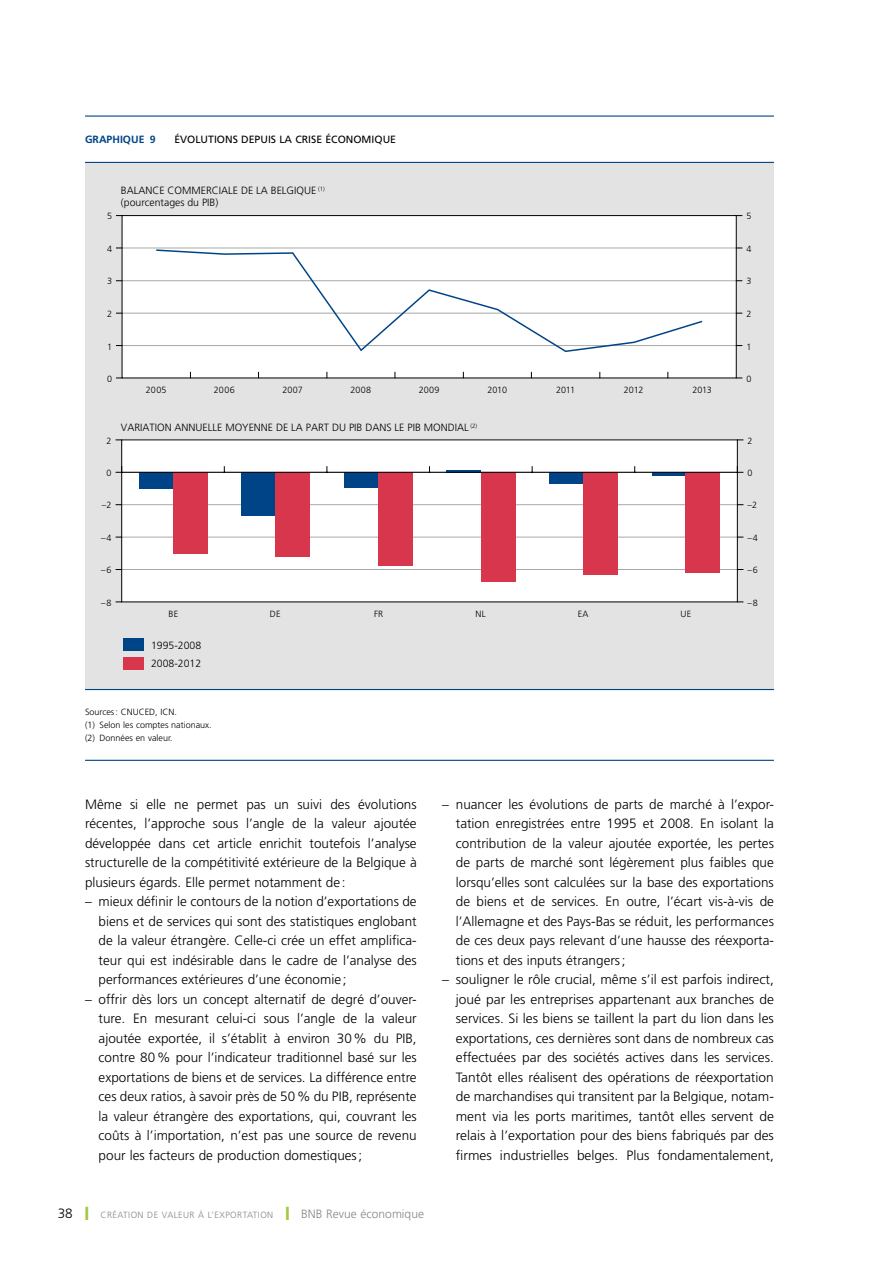
<style>
.page{position:relative;width:893px;height:1263px;background:#fff}
.page>*{position:absolute;margin:0;border:0;box-sizing:border-box;transform-origin:0 0}
.t1{font:300 13.5px/19.5px "Frutiger LT";color:#000;text-align:justify}
.t2{font:300 10.5px/18.8px "Frutiger LT";color:#000}
.t3{font:10.5px "Frutiger LT";color:#000}
.t4{font:700 10.5px "Frutiger LT";color:#048}
.t5{font:300 9px/12.8px "Frutiger LT";color:#000}
.t6{font:300 9px "Frutiger LT";letter-spacing:.05em;color:#878787}
.s1{font-size:13.5px;color:#000}
.s2{color:#a2c740}
.s3{font-size:12px}
</style>
<div class="page">
<div style="left:85px;top:162px;width:689px;height:527px;background:#e3e3e3"></div>
<hr style="left:85px;top:116px;width:689px;height:1px;background:#048">
<hr style="left:85px;top:162px;width:689px;height:1px;background:#048">
<hr style="left:85px;top:689px;width:689px;height:1px;background:#048">
<hr style="left:85px;top:760px;width:689px;height:1px;background:#048">
<div style="left:122px;top:216px;width:614px;height:162px;background:#fff"></div>
<div style="left:122px;top:440px;width:615px;height:162px;background:#fff"></div>
<div style="left:123px;top:657px;width:20px;height:13px;background:#d8364d"></div>
<div style="left:123px;top:639px;width:20px;height:12px;background:#048"></div>
<hr style="left:122px;top:248px;width:614px;height:1px;background:#a8a8a7">
<hr style="left:122px;top:280px;width:614px;height:1px;background:#a8a8a7">
<hr style="left:122px;top:313px;width:614px;height:1px;background:#a8a8a7">
<hr style="left:122px;top:345px;width:614px;height:1px;background:#a8a8a7">
<svg style="left:155px;top:249px;width:549px;height:103px"></svg>
<hr style="left:122px;top:504px;width:616px;height:1px;background:#a8a8a7">
<hr style="left:122px;top:537px;width:616px;height:1px;background:#a8a8a7">
<hr style="left:122px;top:569px;width:616px;height:1px;background:#a8a8a7">
<div style="left:139px;top:472px;width:34px;height:17px;background:#048"></div>
<div style="left:173px;top:472px;width:34px;height:82px;background:#d8364d"></div>
<div style="left:242px;top:472px;width:34px;height:43px;background:#048"></div>
<div style="left:276px;top:472px;width:34px;height:84px;background:#d8364d"></div>
<div style="left:344px;top:472px;width:34px;height:16px;background:#048"></div>
<div style="left:378px;top:472px;width:35px;height:94px;background:#d8364d"></div>
<hr style="left:447px;top:470px;width:34px;height:2px;background:#048">
<div style="left:481px;top:472px;width:34px;height:110px;background:#d8364d"></div>
<div style="left:549px;top:472px;width:35px;height:12px;background:#048"></div>
<div style="left:584px;top:472px;width:34px;height:103px;background:#d8364d"></div>
<hr style="left:652px;top:472px;width:34px;height:3px;background:#048">
<div style="left:686px;top:472px;width:34px;height:100px;background:#d8364d"></div>
<hr style="left:122px;top:472px;width:616px;height:1px;background:#000">
<div style="left:122px;top:215px;width:615px;height:163px;border:1px solid #000"></div>
<p class="t4" style="left:85px;top:133px;width:72px">GRAPHIQUE 9</p>
<p class="t3" style="left:174px;top:133px;width:223px">ÉVOLUTIONS DEPUIS LA CRISE ÉCONOMIQUE</p>
<p class="t5" style="left:107px;top:210px;width:7px">5</p>
<p class="t2" style="left:121px;top:185px;width:205px;line-height:12px">BALANCE COMMERCIALE DE LA BELGIQUE <sup>(1) </sup>(pourcentages du PIB)</p>
<p class="t5" style="left:107px;top:243px;width:7px">4</p>
<p class="t5" style="left:107px;top:275px;width:7px">3</p>
<p class="t5" style="left:107px;top:307px;width:7px">2</p>
<p class="t5" style="left:107px;top:340px;width:7px">1</p>
<p class="t5" style="left:107px;top:373px;width:7px">0</p>
<p class="t5" style="left:146px;top:383px;width:22px">2005</p>
<p class="t5" style="left:214px;top:383px;width:22px">2006</p>
<p class="t5" style="left:283px;top:383px;width:22px">2007</p>
<p class="t5" style="left:350px;top:383px;width:22px">2008</p>
<p class="t5" style="left:419px;top:383px;width:22px">2009</p>
<p class="t5" style="left:487px;top:383px;width:21px">2010</p>
<p class="t5" style="left:556px;top:383px;width:21px">2011</p>
<p class="t5" style="left:624px;top:383px;width:21px">2012</p>
<p class="t5" style="left:692px;top:383px;width:21px">2013</p>
<p class="t5" style="left:106px;top:434px;width:7px">2</p>
<p class="t2" style="left:121px;top:418px;width:358px">VARIATION ANNUELLE MOYENNE DE LA PART DU PIB DANS LE PIB MONDIAL <sup>(2)</sup></p>
<p class="t5" style="left:106px;top:466px;width:7px">0</p>
<p class="t5" style="left:102px;top:499px;width:11px">–2</p>
<p class="t5" style="left:101px;top:531px;width:12px">–4</p>
<p class="t5" style="left:101px;top:564px;width:12px">–6</p>
<p class="t5" style="left:101px;top:596px;width:12px">–8</p>
<p class="t5" style="left:169px;top:608px;width:11px">BE</p>
<p class="t5" style="left:270px;top:608px;width:12px">DE</p>
<p class="t5" style="left:374px;top:608px;width:11px">FR</p>
<p class="t5" style="left:475px;top:608px;width:12px">NL</p>
<p class="t5" style="left:578px;top:608px;width:12px">EA</p>
<p class="t5" style="left:680px;top:608px;width:12px">UE</p>
<p class="t2" style="left:151px;top:636px;width:52px">1995-2008<br>2008-2012</p>
<p class="t5" style="left:85px;top:706px;width:128px;text-indent:70px">, ICN.<br>(1) Selon les comptes nationaux. (2) Données en valeur.</p>
<p class="t5" style="left:85px;top:706px;width:55px">Sources: C NUCED</p>
<p class="t5" style="left:746px;top:210px;width:7px">5</p>
<p class="t5" style="left:746px;top:243px;width:7px">4</p>
<p class="t5" style="left:746px;top:275px;width:7px">3</p>
<p class="t5" style="left:746px;top:307px;width:7px">2</p>
<p class="t5" style="left:746px;top:340px;width:7px">1</p>
<p class="t5" style="left:746px;top:373px;width:7px">0</p>
<p class="t5" style="left:748px;top:434px;width:7px">2</p>
<p class="t5" style="left:748px;top:466px;width:7px">0</p>
<p class="t5" style="left:748px;top:499px;width:11px">–2</p>
<p class="t5" style="left:748px;top:531px;width:12px">–4</p>
<p class="t5" style="left:748px;top:564px;width:12px">–6</p>
<p class="t5" style="left:748px;top:596px;width:12px">–8</p>
<p class="t1" style="left:85px;top:794px;width:333px">Même si elle ne permet pas un suivi des évolutions récentes, l’approche sous l’angle de la valeur ajoutée développée dans cet article enrichit toutefois l’analyse structurelle de la compétitivité extérieure de la Belgique à plusieurs égards. Elle permet notamment de:</p>
<p class="t1" style="left:99px;top:892px;width:320px;text-indent:-14px">– mieux définir le contours de la notion d’exportations de biens et de services qui sont des statistiques englobant de la valeur étrangère. Celle-ci crée un effet amplifica&shy;teur qui est indésirable dans le cadre de l’analyse des performances extérieures d’une économie;</p>
<p class="t1" style="left:99px;top:989px;width:320px;text-indent:-14px">– offrir dès lors un concept alternatif de degré d’ouver&shy;ture. En mesurant celui-ci sous l’angle de la valeur ajoutée exportée, il s’établit à environ 30% du PIB, contre 80% pour l’indicateur traditionnel basé sur les exportations de biens et de services. La différence entre ces deux ratios, à savoir près de 50% du PIB, représente la valeur étrangère des exportations, qui, couvrant les coûts à l’importation, n’est pas une source de revenu pour les facteurs de production domestiques;</p>
<p class="t6" style="left:58px;top:1210px;width:368px"><span class="s1">38</span> <span class="s2">❙</span> Créati on de valeur à l’exportati on <span class="s2">❙</span> <span class="s3">BNB Revue économique</span></p>
<p class="t1" style="left:456px;top:794px;width:320px;text-indent:-14px">– nuancer les évolutions de parts de marché à l’expor&shy;tation enregistrées entre 1995 et 2008. En isolant la contribution de la valeur ajoutée exportée, les pertes de parts de marché sont légèrement plus faibles que lorsqu’elles sont calculées sur la base des exportations de biens et de services. En outre, l’écart vis-à-vis de l’Allemagne et des Pays-Bas se réduit, les performances de ces deux pays relevant d’une hausse des réexporta&shy;tions et des inputs étrangers;</p>
<p class="t1" style="left:456px;top:970px;width:320px;text-indent:-14px">– souligner le rôle crucial, même s’il est parfois indirect, joué par les entreprises appartenant aux branches de services. Si les biens se taillent la part du lion dans les exportations, ces dernières sont dans de nombreux cas effectuées par des sociétés actives dans les services.<br>Tantôt elles réalisent des opérations de réexportation de marchandises qui transitent par la Belgique, notam&shy;ment via les ports maritimes, tantôt elles servent de relais à l’exportation pour des biens fabriqués par des firmes industrielles belges. Plus fondamentalement,</p>
</div>
